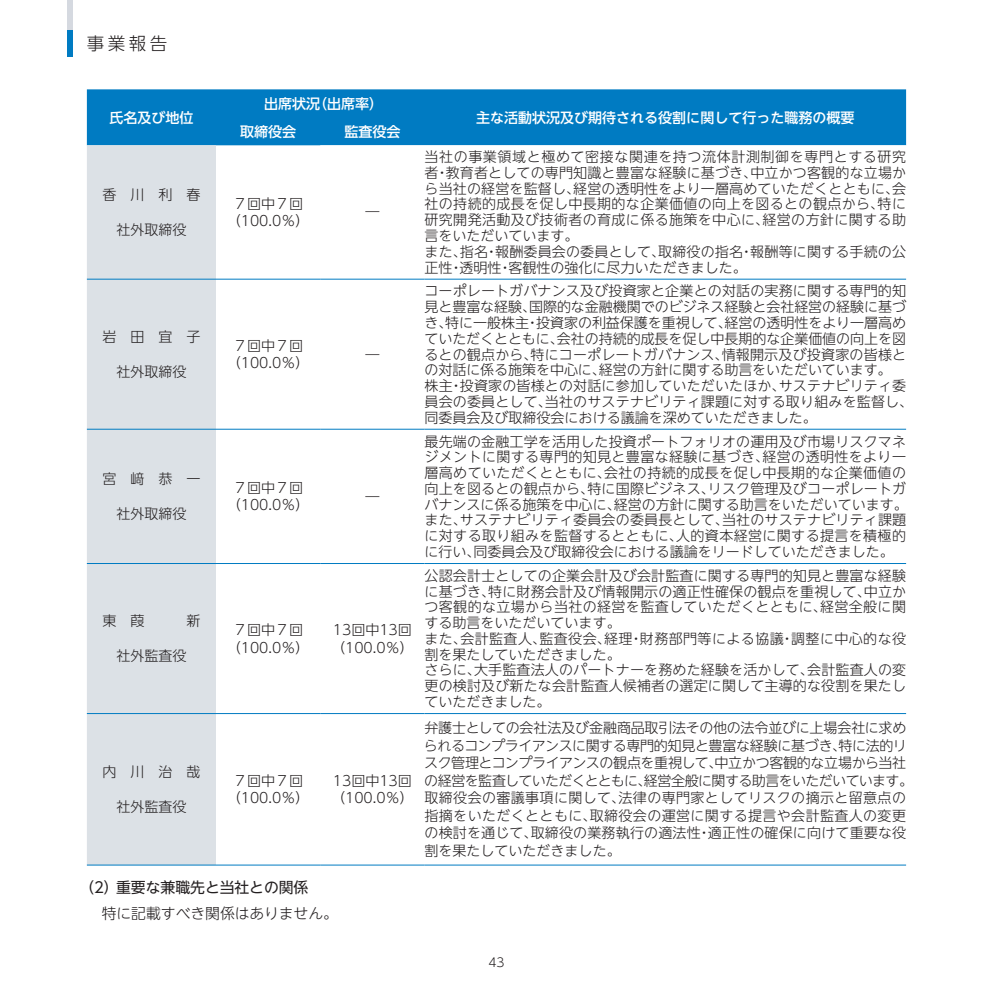
<style>
.page{position:relative;width:993px;height:993px;background:#fff}
.page>*{position:absolute;margin:0;border:0;box-sizing:border-box;transform-origin:0 0}
.t1{font:300 17.5px "UD Shin Go NT Pro";color:#231f20}
.t2{font:300 14.88px "UD Shin Go NT Pro";letter-spacing:-.01em;color:#231f20}
.t3{font:14.88px "UD Shin Go NT Pro";letter-spacing:-.005em;color:#231f20}
.t4{font:300 14px/15.8px "UD Shin Go NT Pro";letter-spacing:.01em;color:#231f20}
.t5{font:300 14px/17.5px "UD Shin Go NT Pro";letter-spacing:-.01em;color:#231f20}
.t6{font:500 14px "UD Shin Go NT Pro";color:#fff}
.t7{font:300 12.25px "UD Shin Go NT Pro";color:#231f20}
</style>
<div class="page">
<div style="left:67px;top:0;width:6px;height:31px;background:#d5d9e0"></div>
<div style="left:67px;top:31px;width:6px;height:26px;background:#007bc2"></div>
<div style="left:87px;top:89px;width:818px;height:56px;background:#007bc2"></div>
<div style="left:87px;top:145px;width:129px;height:719px;background:#dce1e6"></div>
<svg style="left:320px;top:145px;width:585px;height:570px"></svg>
<hr style="left:87px;top:278px;width:129px;height:1px;background:#007bc2">
<hr style="left:216px;top:278px;width:104px;height:1px;background:#007bc2">
<hr style="left:320px;top:278px;width:104px;height:1px;background:#007bc2">
<hr style="left:424px;top:278px;width:481px;height:1px;background:#007bc2">
<hr style="left:87px;top:428px;width:129px;height:1px;background:#007bc2">
<hr style="left:216px;top:428px;width:104px;height:1px;background:#007bc2">
<hr style="left:320px;top:428px;width:104px;height:1px;background:#007bc2">
<hr style="left:424px;top:428px;width:481px;height:1px;background:#007bc2">
<hr style="left:87px;top:563px;width:129px;height:1px;background:#007bc2">
<hr style="left:216px;top:563px;width:104px;height:1px;background:#007bc2">
<hr style="left:320px;top:563px;width:104px;height:1px;background:#007bc2">
<hr style="left:424px;top:563px;width:481px;height:1px;background:#007bc2">
<hr style="left:87px;top:713px;width:129px;height:1px;background:#007bc2">
<hr style="left:216px;top:713px;width:104px;height:1px;background:#007bc2">
<hr style="left:320px;top:713px;width:104px;height:1px;background:#007bc2">
<hr style="left:424px;top:713px;width:481px;height:1px;background:#007bc2">
<hr style="left:87px;top:864px;width:129px;height:1px;background:#007bc2">
<hr style="left:216px;top:864px;width:104px;height:1px;background:#007bc2">
<hr style="left:320px;top:864px;width:104px;height:1px;background:#007bc2">
<hr style="left:424px;top:864px;width:481px;height:1px;background:#007bc2">
<p class="t1" style="left:87px;top:29px;width:82px">事業報告</p>
<p class="t6" style="left:109px;top:106px;width:85px">氏名及び地位</p>
<p class="t4" style="left:102px;top:186px;width:99px">香　川　利　春</p>
<p class="t4" style="left:116px;top:221px;width:71px">社外取締役</p>
<p class="t6" style="left:264px;top:92px;width:120px">出席状況（出席率）</p>
<p class="t6" style="left:240px;top:120px;width:57px">取締役会</p>
<p class="t6" style="left:344px;top:120px;width:57px">監査役会</p>
<p class="t4" style="left:227px;top:194px;width:84px;line-height:17.5px;text-align:center">７回中７回（100.0％）</p>
<p class="t4" style="left:365px;top:203px;width:15px">―</p>
<p class="t4" style="left:102px;top:328px;width:99px">岩　田　宜　子</p>
<p class="t4" style="left:116px;top:363px;width:71px">社外取締役</p>
<p class="t4" style="left:227px;top:336px;width:84px;line-height:17.5px;text-align:center">７回中７回（100.0％）</p>
<p class="t4" style="left:365px;top:346px;width:15px">―</p>
<p class="t4" style="left:102px;top:470px;width:99px">宮　﨑　恭　一</p>
<p class="t4" style="left:116px;top:505px;width:71px">社外取締役</p>
<p class="t4" style="left:227px;top:478px;width:84px;line-height:17.5px;text-align:center">７回中７回（100.0％）</p>
<p class="t4" style="left:365px;top:488px;width:15px">―</p>
<p class="t4" style="left:102px;top:612px;width:99px">東　葭　　　新</p>
<p class="t4" style="left:116px;top:647px;width:71px">社外監査役</p>
<p class="t4" style="left:227px;top:620px;width:84px;line-height:17.5px;text-align:center">７回中７回（100.0％）</p>
<p class="t4" style="left:331px;top:620px;width:84px;line-height:17.5px">13回中13回（100.0％）</p>
<p class="t4" style="left:102px;top:763px;width:99px">内　川　治　哉</p>
<p class="t4" style="left:116px;top:798px;width:71px">社外監査役</p>
<p class="t4" style="left:227px;top:771px;width:84px;line-height:17.5px;text-align:center">７回中７回（100.0％）</p>
<p class="t4" style="left:331px;top:771px;width:84px;line-height:17.5px">13回中13回（100.0％）</p>
<p class="t3" style="left:79px;top:875px;width:231px">（2）重要な兼職先と当社との関係</p>
<p class="t2" style="left:87px;top:901px;width:252px">　特に記載すべき関係はありません。</p>
<p class="t6" style="left:476px;top:106px;width:379px">主な活動状況及び期待される役割に関して行った職務の概要</p>
<p class="t4" style="left:424px;top:148px;width:483px">当社の事業領域と極めて密接な関連を持つ流体計測制御を専門とする研究者・教育者としての専門知識と豊富な経験に基づき、中立かつ客観的な立場から当社の経営を監督し、経営の透明性をより一層高めていただくとともに、会社の持続的成長を促し中長期的な企業価値の向上を図るとの観点から、特に研究開発活動及び技術者の育成に係る施策を中心に、経営の方針に関する助言をいただいています。<br>また、指名・報酬委員会の委員として、取締役の指名・報酬等に関する手続の公正性・透明性・客観性の強化に尽力いただきました。</p>
<p class="t4" style="left:424px;top:283px;width:490px">コーポレートガバナンス及び投資家と企業との対話の実務に関する専門的知見と豊富な経験、国際的な金融機関でのビジネス経験と会社経営の経験に基づき、特に一般株主・投資家の利益保護を重視して、経営の透明性をより一層高めていただくとともに、会社の持続的成長を促し中長期的な企業価値の向上を図るとの観点から、特にコーポレートガバナンス、情報開示及び投資家の皆様との対話に係る施策を中心に、経営の方針に関する助言をいただいています。<br>株主・投資家の皆様との対話に参加していただいたほか、サステナビリティ委員会の委員として、当社のサステナビリティ課題に対する取り組みを監督し、同委員会及び取締役会における議論を深めていただきました。</p>
<p class="t4" style="left:424px;top:432px;width:484px">最先端の金融工学を活用した投資ポートフォリオの運用及び市場リスクマネジメントに関する専門的知見と豊富な経験に基づき、経営の透明性をより一層高めていただくとともに、会社の持続的成長を促し中長期的な企業価値の向上を図るとの観点から、特に国際ビジネス、リスク管理及びコーポレートガバナンスに係る施策を中心に、経営の方針に関する助言をいただいています。また、サステナビリティ委員会の委員長として、当社のサステナビリティ課題に対する取り組みを監督するとともに、人的資本経営に関する提言を積極的に行い、同委員会及び取締役会における議論をリードしていただきました。</p>
<p class="t4" style="left:424px;top:567px;width:483px">公認会計士としての企業会計及び会計監査に関する専門的知見と豊富な経験に基づき、特に財務会計及び情報開示の適正性確保の観点を重視して、中立かつ客観的な立場から当社の経営を監査していただくとともに、経営全般に関する助言をいただいています。<br>また、会計監査人、監査役会、経理・財務部門等による協議・調整に中心的な役割を果たしていただきました。<br>さらに、大手監査法人のパートナーを務めた経験を活かして、会計監査人の変更の検討及び新たな会計監査人候補者の選定に関して主導的な役割を果たしていただきました。</p>
<p class="t5" style="left:424px;top:718px;width:490px">弁護士としての会社法及び金融商品取引法その他の法令並びに上場会社に求められるコンプライアンスに関する専門的知見と豊富な経験に基づき、特に法的リスク管理とコンプライアンスの観点を重視して、中立かつ客観的な立場から当社の経営を監査していただくとともに、経営全般に関する助言をいただいています。取締役会の審議事項に関して、法律の専門家としてリスクの摘示と留意点の指摘をいただくとともに、取締役会の運営に関する提言や会計監査人の変更の検討を通じて、取締役の業務執行の適法性・適正性の確保に向けて重要な役割を果たしていただきました。</p>
<p class="t7" style="left:488px;top:951px;width:18px">43</p>
</div>
